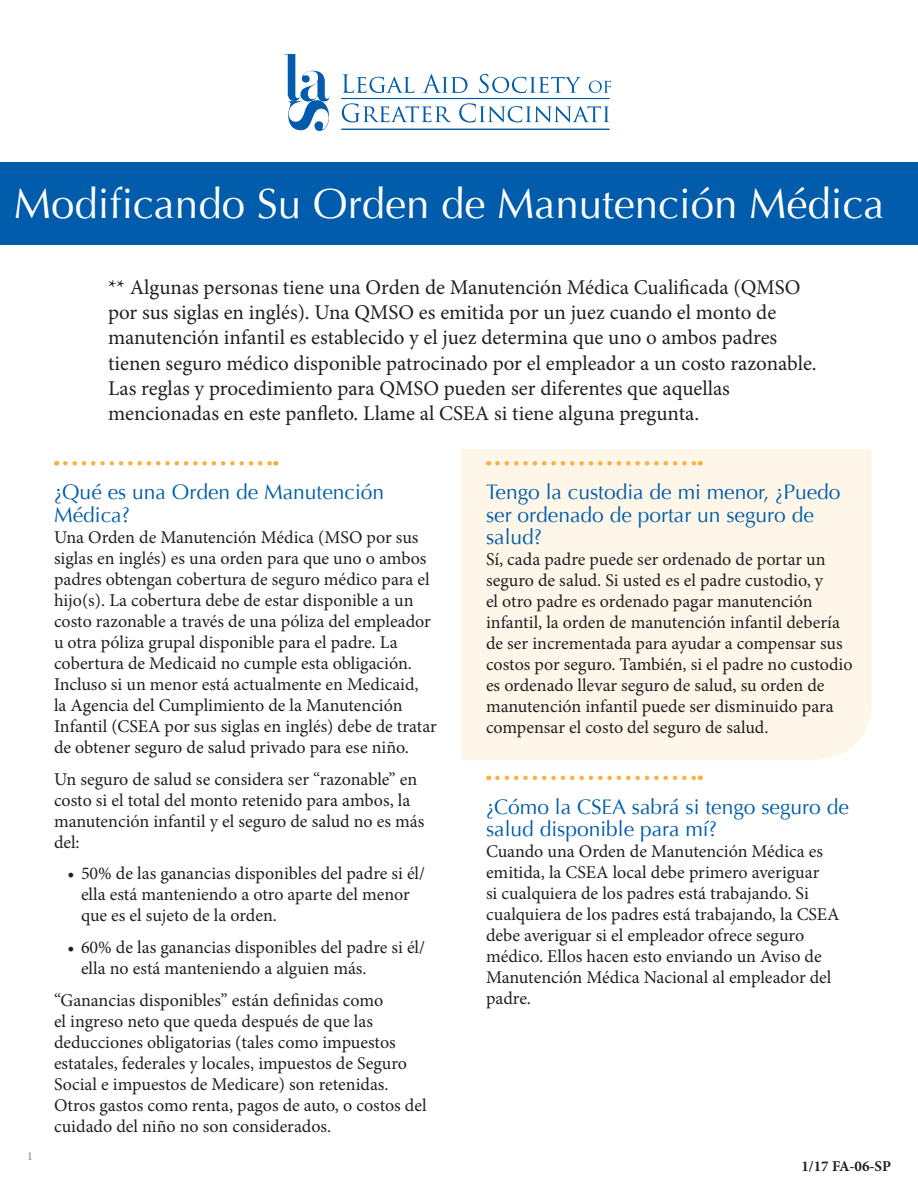
<style>
.page{position:relative;width:918px;height:1188px;background:#fff}
.page>*{position:absolute;margin:0;border:0;box-sizing:border-box;transform-origin:0 0}
.t1{font:42px "Optima";color:#fff}
.bullets{font:21px/25.2px "Minion Pro";color:#231f20}
.head{font:21px/22.5px "Optima";color:#015dab}
.body{font:18px/21px "Minion Pro";color:#231f20}
.t2{font:700 15px "Minion Pro";letter-spacing:-.005em;color:#231f20}
.t3{font:12px "Minion Pro";color:#808285}
</style>
<div class="page">
<svg style="left:284px;top:54px;width:46px;height:77px"></svg>
<svg style="left:342px;top:74px;width:73px;height:19px"></svg>
<svg style="left:422px;top:74px;width:46px;height:19px"></svg>
<svg style="left:479px;top:74px;width:102px;height:19px"></svg>
<svg style="left:589px;top:81px;width:22px;height:12px"></svg>
<svg style="left:342px;top:103px;width:110px;height:19px"></svg>
<svg style="left:459px;top:103px;width:150px;height:19px"></svg>
<hr style="left:341px;top:98px;width:268px;height:1px;background:#015dab">
<hr style="left:341px;top:129px;width:268px;height:1px;background:#015dab">
<div style="left:461px;top:449px;width:411px;height:311px;background:#fef6e8"></div>
<div style="left:0;top:162px;width:918px;height:82px;background:#015dab"></div>
<svg style="left:65px;top:461px;width:211px;height:5px"></svg>
<svg style="left:497px;top:461px;width:204px;height:5px"></svg>
<svg style="left:497px;top:776px;width:204px;height:4px"></svg>
<p class="t1" style="left:14px;top:179px;width:872px">Modificando Su Orden de Manutención Médica</p>
<p class="bullets" style="left:108px;top:275px;width:710px">** Algunas personas tiene una Orden de Manutención Médica Cualificada (QMSO por sus siglas en inglés). Una QMSO es emitida por un juez cuando el monto de manutención infantil es establecido y el juez determina que uno o ambos padres tienen seguro médico disponible patrocinado por el empleador a un costo razonable.<br>Las reglas y procedimiento para QMSO pueden ser diferentes que aquellas mencionadas en este panfleto. Llame al CSEA si tiene alguna pregunta.</p>
<p class="t3" style="left:27px;top:1148px;width:7px">1</p>
<p class="head" style="left:54px;top:481px;width:332px">¿Qué es una Orden de Manutención<br>Médica?</p>
<p class="body" style="left:54px;top:527px;width:384px">Una Orden de Manutención Médica (MSO por sus siglas en inglés) es una orden para que uno o ambos padres obtengan cobertura de seguro médico para el hijo(s). La cobertura debe de estar disponible a un costo razonable a través de una póliza del empleador u otra póliza grupal disponible para el padre. La cobertura de Medicaid no cumple esta obligación.<br>Incluso si un menor está actualmente en Medicaid,<br>la Agencia del Cumplimiento de la Manutención Infantil (CSEA por sus siglas en inglés) debe de tratar de obtener seguro de salud privado para ese niño.</p>
<p class="body" style="left:54px;top:768px;width:372px">Un seguro de salud se considera ser “razonable” en costo si el total del monto retenido para ambos, la manutención infantil y el seguro de salud no es más del:</p>
<p class="body" style="left:81px;top:863px;width:346px;text-indent:-14px">• 50% de las ganancias disponibles del padre si él/ ella está manteniendo a otro aparte del menor que es el sujeto de la orden.</p>
<p class="body" style="left:81px;top:937px;width:346px;text-indent:-14px">• 60% de las ganancias disponibles del padre si él/ ella no está manteniendo a alguien más.</p>
<p class="body" style="left:54px;top:990px;width:374px">“Ganancias disponibles” están definidas como<br>el ingreso neto que queda después de que las deducciones obligatorias (tales como impuestos estatales, federales y locales, impuestos de Seguro Social e impuestos de Medicare) son retenidas.<br>Otros gastos como renta, pagos de auto, o costos del cuidado del niño no son considerados.</p>
<p class="head" style="left:486px;top:481px;width:356px">Tengo la custodia de mi menor, ¿Puedo ser ordenado de portar un seguro de salud?</p>
<p class="body" style="left:486px;top:549px;width:368px">Sí, cada padre puede ser ordenado de portar un seguro de salud. Si usted es el padre custodio, y<br>el otro padre es ordenado pagar manutención infantil, la orden de manutención infantil debería de ser incrementada para ayudar a compensar sus costos por seguro. También, si el padre no custodio es ordenado llevar seguro de salud, su orden de manutención infantil puede ser disminuido para compensar el costo del seguro de salud.</p>
<p class="head" style="left:486px;top:796px;width:364px">¿Cómo la CSEA sabrá si tengo seguro de salud disponible para mí?</p>
<p class="body" style="left:486px;top:841px;width:355px">Cuando una Orden de Manutención Médica es emitida, la CSEA local debe primero averiguar<br>si cualquiera de los padres está trabajando. Si cualquiera de los padres está trabajando, la CSEA debe averiguar si el empleador ofrece seguro médico. Ellos hacen esto enviando un Aviso de Manutención Médica Nacional al empleador del padre.</p>
<p class="t2" style="left:801px;top:1155px;width:91px">1/17 FA-06-SP</p>
</div>
